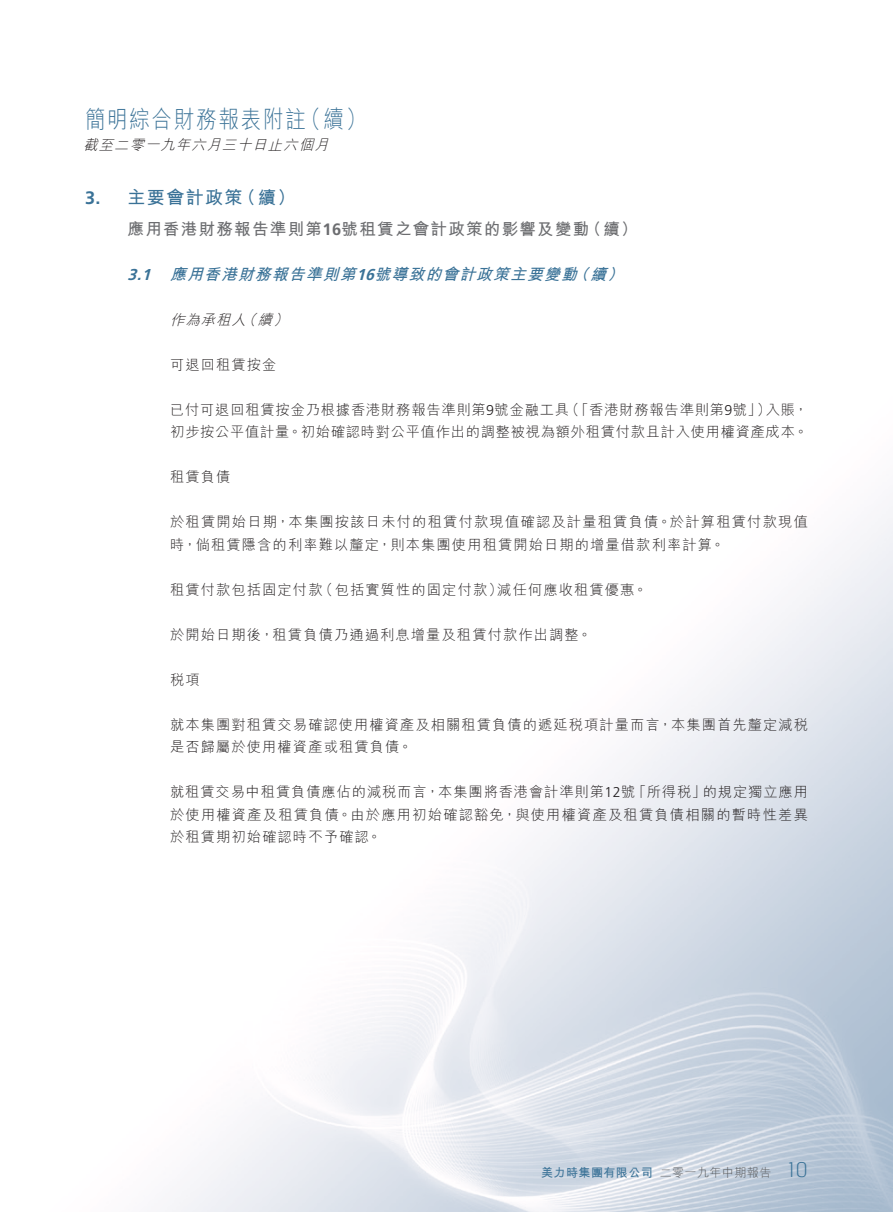
<style>
.page{position:relative;width:893px;height:1212px;background:#fff}
.page>*{position:absolute;margin:0;border:0;box-sizing:border-box;transform-origin:0 0}
.Heading_1{font:300 24px "M Hei HK";letter-spacing:.08em;color:#3a7297;scale:.86 1}
.t1{font:100 20.25px "Hermes";color:#3a7297}
.Heading_2{font:700 18px "M Hei HK";letter-spacing:.08em;color:#3a7297}
.Heading_2-2{font:700 18px "Frutiger LT Std";color:#3a7297}
.Heading_3{font:700 16.5px "M Hei HK";letter-spacing:.08em;color:#6c6d70}
.Heading_4{font:italic 700 15.75px "M Hei HK";color:#3a7297}
.Heading_4-2{font:italic 700 15.75px "Frutiger LT Std";color:#3a7297}
.Body_Text{font:300 14.25px/22.5px "M Hei HK";letter-spacing:.08em;color:#231f20}
.Body_Text-2{font:300 14.25px/22.5px "M Hei HK";letter-spacing:.055em;color:#231f20}
.Body_Text-3{font:italic 300 14.25px "M Hei HK";color:#231f20}
.Body_Text-4{font:300 14.25px "M Hei HK";letter-spacing:.06em;color:#231f20}
.Heading_6{font:300 14.25px "M Hei HK";letter-spacing:.08em;color:#231f20}
.Heading_5{font:italic 300 14.25px "M Hei HK";color:#231f20}
.t2{font:300 12px "M Hei HK";letter-spacing:.04em;color:#57585a}
.t3{font:700 12px "M Hei HK";letter-spacing:.04em;color:#3a7297}
.s1{font-family:"Frutiger LT Std"}
</style>
<div class="page">
<p class="Heading_1" style="left:300px;top:107px;width:78px">（續(</p>
<p class="Heading_1" style="left:85px;top:107px;width:258px">簡明綜合財務報表附註</p>
<p class="Body_Text-3" style="left:84px;top:138px;width:250px">截至二零一九年六月三十日止六個月</p>
<p class="Heading_2" style="left:238px;top:184px;width:59px">（續(</p>
<p class="Heading_2" style="left:128px;top:184px;width:117px">主要會計政策</p>
<p class="Heading_2-2" style="left:85px;top:187px;width:17px">3.</p>
<p class="Heading_3" style="left:128px;top:217px;width:463px">應用香港財務報告準則第<span class="s1">16</span>號租賃之會計政策的影響及變動</p>
<p class="Heading_3" style="left:585px;top:217px;width:54px">（續(</p>
<p class="Heading_4-2" style="left:128px;top:265px;width:29px">3.1</p>
<p class="Heading_4" style="left:374px;top:263px;width:209px">號導致的會計政策主要變動</p>
<p class="Heading_4" style="left:170px;top:263px;width:192px">應用香港財務報告準則第</p>
<p class="Heading_4" style="left:573px;top:263px;width:23px">（</p>
<p class="Heading_4" style="left:607px;top:263px;width:23px">(</p>
<p class="Heading_4" style="left:590px;top:263px;width:23px">續</p>
<p class="Heading_4-2" style="left:356px;top:265px;width:24px">16</p>
<p class="Heading_5" style="left:242px;top:312px;width:36px">（續</p>
<p class="Heading_5" style="left:273px;top:312px;width:20px">(</p>
<p class="Heading_5" style="left:170px;top:312px;width:81px">作為承租人</p>
<p class="Heading_6" style="left:170px;top:357px;width:108px">可退回租賃按金</p>
<p class="Body_Text-2" style="left:170px;top:398px;width:639px">已付可退回租賃按金乃根據香港財務報告準則第<span class="s1">9</span>號金融工具<br>初步按公平值計量。初始確認時對公平值作出的調整被視為額外租賃付款且計入使用權資產成本。</p>
<p class="Heading_6" style="left:170px;top:470px;width:62px">租賃負債</p>
<p class="Body_Text" style="left:170px;top:511px;width:639px">於租賃開始日期，本集團按該日未付的租賃付款現值確認及計量租賃負債。於計算租賃付款現值時，倘租賃隱含的利率難以釐定，則本集團使用租賃開始日期的增量借款利率計算。</p>
<p class="Body_Text" style="left:497px;top:578px;width:151px">減任何應收租賃優惠。</p>
<p class="Body_Text-4" style="left:565px;top:402px;width:207px">（「香港財務報告準則第 號<span class="s1">9</span> 」）</p>
<p class="Body_Text" style="left:766px;top:398px;width:44px">入賬，</p>
<p class="Body_Text" style="left:170px;top:578px;width:154px">租賃付款包括固定付款</p>
<p class="Body_Text" style="left:170px;top:623px;width:423px">於開始日期後，租賃負債乃通過利息增量及租賃付款作出調整。</p>
<p class="Heading_6" style="left:170px;top:672px;width:31px">稅項</p>
<p class="Body_Text" style="left:170px;top:713px;width:639px">就本集團對租賃交易確認使用權資產及相關租賃負債的遞延稅項計量而言，本集團首先釐定減稅是否歸屬於使用權資產或租賃負債。</p>
<p class="Body_Text" style="left:703px;top:781px;width:107px">的規定獨立應用</p>
<p class="Body_Text" style="left:319px;top:578px;width:185px">（包括實質性的固定付款）</p>
<p class="Body_Text" style="left:170px;top:781px;width:639px">就租賃交易中租賃負債應佔的減稅而言，本集團將香港會計準則第<span class="s1">12</span>號<br>於使用權資產及租賃負債。由於應用初始確認豁免，與使用權資產及租賃負債相關的暫時性差異於租賃期初始確認時不予確認。</p>
<p class="Body_Text" style="left:632px;top:781px;width:75px">「所得稅」</p>
<p class="t3" style="left:541px;top:1164px;width:113px">美力時集團有限公司</p>
<p class="t2" style="left:660px;top:1166px;width:113px">二零一九年中期報告</p>
<h2 class="t1" style="left:788px;top:1157px;width:21px">10</h2>
</div>
